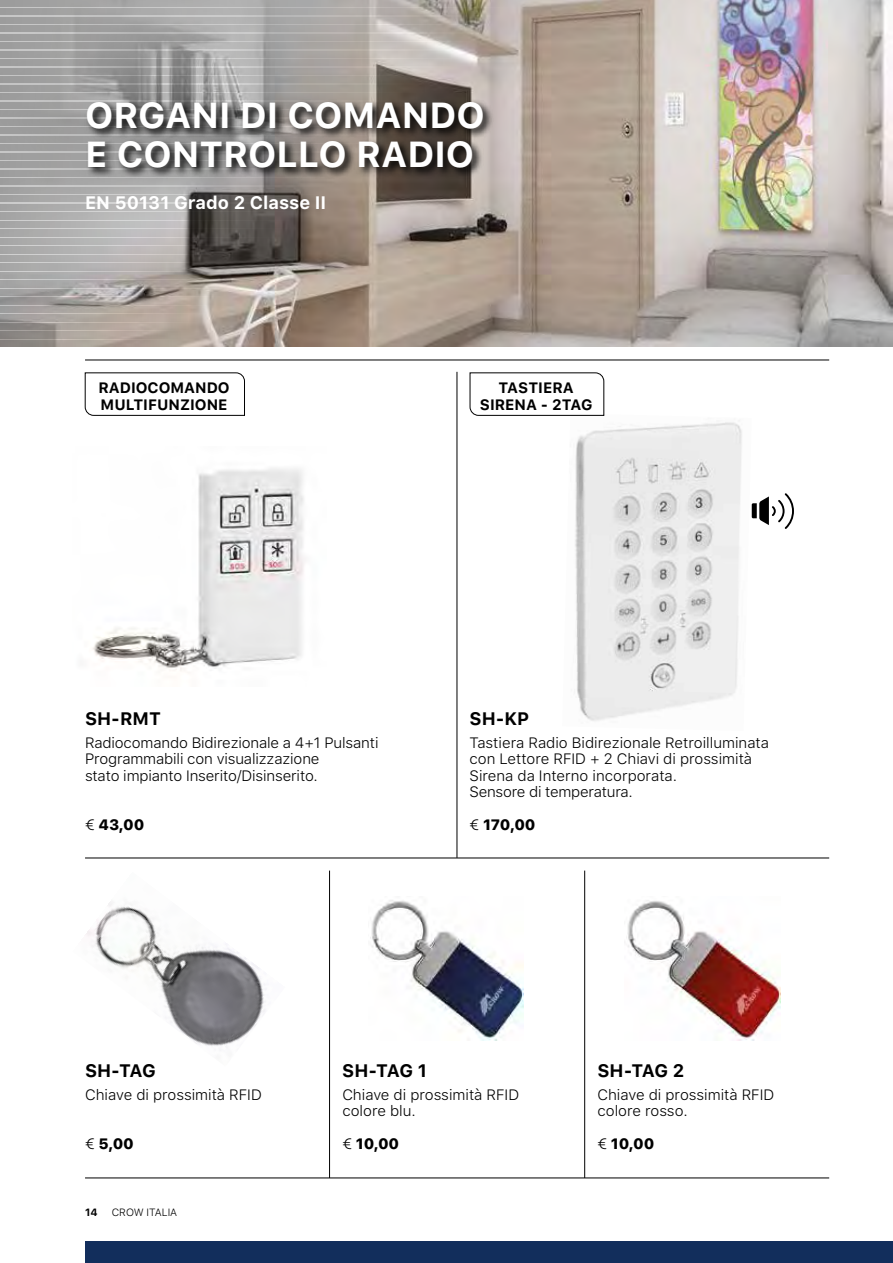
<style>
.page{position:relative;width:893px;height:1263px;background:#fff}
.page>*{position:absolute;margin:0;border:0;box-sizing:border-box;transform-origin:0 0}
.t1{font:700 36px/39px "SF Pro Text";color:#fff}
.t2{font:700 18px "SF Pro Text";color:#000}
.t3{font:700 18px "SF Pro Text";color:#fff}
.t4{font:300 15px/16.5px "SF Pro Text";letter-spacing:-.01em;color:#000}
.t5{font:700 15px/16.5px "SF Pro Text";color:#000}
.t6{font:800 15px "SF Pro Text";letter-spacing:-.01em;color:#000}
.t7{font:300 10.5px "SF Pro Text";color:#000}
.t8{font:700 10.5px "SF Pro Text";color:#000}
.s1{font-weight:300}
</style>
<div class="page">
<img style="left:370px;top:900px;width:154px;height:141px">
<img style="left:627px;top:900px;width:153px;height:141px">
<img style="left:575px;top:413px;width:177px;height:308px">
<img style="left:86px;top:901px;width:179px;height:145px">
<img style="left:92px;top:468px;width:213px;height:203px">
<img style="left:0;top:0;width:893px;height:346px">
<hr style="left:85px;top:858px;width:744px;height:1px;background:#000">
<hr style="left:329px;top:870px;width:1px;height:308px;background:#000">
<hr style="left:457px;top:372px;width:1px;height:486px;background:#000">
<hr style="left:584px;top:870px;width:1px;height:308px;background:#000">
<hr style="left:85px;top:1178px;width:744px;height:1px;background:#000">
<hr style="left:85px;top:360px;width:744px;height:1px;background:#000">
<svg style="left:0;top:0;width:514px;height:6px;background:#a9a7a4"></svg>
<svg style="left:0;top:9px;width:506px;height:6px;background:#a9a7a4"></svg>
<svg style="left:0;top:17px;width:497px;height:6px;background:#a9a7a4"></svg>
<svg style="left:0;top:26px;width:489px;height:6px;background:#aaa8a6"></svg>
<svg style="left:0;top:34px;width:480px;height:6px;background:#a9a7a4"></svg>
<svg style="left:0;top:43px;width:472px;height:6px;background:#acaaa8"></svg>
<svg style="left:0;top:51px;width:463px;height:6px;background:#aba9a7"></svg>
<svg style="left:0;top:77px;width:438px;height:6px;background:#989593"></svg>
<svg style="left:0;top:85px;width:429px;height:6px;background:#969390"></svg>
<svg style="left:0;top:94px;width:421px;height:6px;background:#979492"></svg>
<svg style="left:0;top:68px;width:446px;height:6px;background:#a3a09e"></svg>
<svg style="left:0;top:60px;width:455px;height:6px;background:#a8a6a4"></svg>
<div style="left:0;top:102px;width:412px;height:6px;background:#9e9e9d"></div>
<div style="left:0;top:111px;width:404px;height:6px;background:#9b9b9b"></div>
<div style="left:0;top:119px;width:395px;height:6px;background:#9a9a99"></div>
<div style="left:0;top:128px;width:387px;height:6px;background:#9c9c9c"></div>
<div style="left:0;top:136px;width:378px;height:6px;background:#9d9d9d"></div>
<div style="left:0;top:162px;width:353px;height:6px;background:#9f9f9f"></div>
<div style="left:0;top:170px;width:344px;height:6px;background:#a0a09f"></div>
<svg style="left:0;top:179px;width:336px;height:6px;background:#a19e9c"></svg>
<div style="left:0;top:153px;width:361px;height:6px;background:#9f9f9f"></div>
<div style="left:0;top:145px;width:370px;height:6px;background:#9e9e9e"></div>
<svg style="left:0;top:187px;width:327px;height:6px;background:#9f9c9b"></svg>
<svg style="left:0;top:196px;width:319px;height:6px;background:#8d8b89"></svg>
<svg style="left:0;top:204px;width:310px;height:6px;background:#8e8c8a"></svg>
<svg style="left:0;top:213px;width:302px;height:6px;background:#908d8c"></svg>
<svg style="left:0;top:238px;width:276px;height:6px;background:#949190"></svg>
<svg style="left:0;top:247px;width:268px;height:6px;background:#908e8c"></svg>
<svg style="left:0;top:255px;width:259px;height:6px;background:#918f8d"></svg>
<svg style="left:0;top:230px;width:285px;height:6px;background:#92908f"></svg>
<svg style="left:0;top:221px;width:293px;height:6px;background:#918f8d"></svg>
<svg style="left:0;top:264px;width:251px;height:6px;background:#9a9795"></svg>
<svg style="left:0;top:272px;width:242px;height:7px;background:#9b9794"></svg>
<svg style="left:0;top:281px;width:234px;height:6px"></svg>
<svg style="left:0;top:289px;width:225px;height:7px;background:#a5a09d"></svg>
<svg style="left:0;top:298px;width:217px;height:6px"></svg>
<svg style="left:0;top:306px;width:208px;height:7px"></svg>
<svg style="left:0;top:315px;width:200px;height:6px"></svg>
<svg style="left:0;top:323px;width:191px;height:7px"></svg>
<svg style="left:0;top:332px;width:183px;height:6px"></svg>
<svg style="left:0;top:340px;width:174px;height:7px"></svg>
<svg style="left:85px;top:99px;width:409px;height:79px;background:#676360"></svg>
<div style="left:85px;top:1242px;width:808px;height:21px;background:#122e5c"></div>
<svg style="left:85px;top:373px;width:160px;height:43px"></svg>
<svg style="left:470px;top:373px;width:134px;height:43px"></svg>
<svg style="left:752px;top:493px;width:42px;height:36px"></svg>
<h1 class="t1" style="left:85px;top:96px;width:401px">ORGANI DI COMANDO<br>E CONTROLLO RADIO</h1>
<p class="t3" style="left:85px;top:192px;width:243px">EN 50131 Grado 2 Classe II</p>
<p class="t5" style="left:98px;top:380px;width:133px">RADIOCOMANDO<br>MULTIFUNZIONE</p>
<p class="t5" style="left:480px;top:380px;width:114px;text-align:center">TASTIERA<br>SIRENA - 2TAG</p>
<p class="t2" style="left:85px;top:708px;width:77px">SH-RMT</p>
<p class="t4" style="left:85px;top:735px;width:295px">Radiocomando Bidirezionale a 4+1 Pulsanti<br>Programmabili con visualizzazione<br>stato impianto Inserito/Disinserito.</p>
<p class="t6" style="left:85px;top:816px;width:61px"><span class="s1">€</span> 43,00</p>
<p class="t2" style="left:470px;top:708px;width:61px">SH-KP</p>
<p class="t4" style="left:470px;top:735px;width:301px">Tastiera Radio Bidirezionale Retroilluminata con Lettore RFID + 2 Chiavi di prossimità Sirena da Interno incorporata.<br>Sensore di temperatura.</p>
<p class="t6" style="left:470px;top:816px;width:68px"><span class="s1">€</span> 170,00</p>
<p class="t2" style="left:85px;top:1060px;width:72px">SH-TAG</p>
<p class="t4" style="left:85px;top:1087px;width:178px">Chiave di prossimità RFID</p>
<p class="t6" style="left:85px;top:1135px;width:50px"><span class="s1">€</span> 5,00</p>
<p class="t8" style="left:85px;top:1206px;width:14px">14</p>
<p class="t7" style="left:112px;top:1204px;width:67px">CROW ITALIA</p>
<p class="t2" style="left:342px;top:1060px;width:86px">SH-TAG 1</p>
<p class="t2" style="left:597px;top:1060px;width:89px">SH-TAG 2</p>
<p class="t4" style="left:342px;top:1087px;width:178px">Chiave di prossimità RFID colore blu.</p>
<p class="t6" style="left:342px;top:1135px;width:58px"><span class="s1">€</span> 10,00</p>
<p class="t4" style="left:597px;top:1087px;width:178px">Chiave di prossimità RFID colore rosso.</p>
<p class="t6" style="left:597px;top:1135px;width:58px"><span class="s1">€</span> 10,00</p>
</div>
